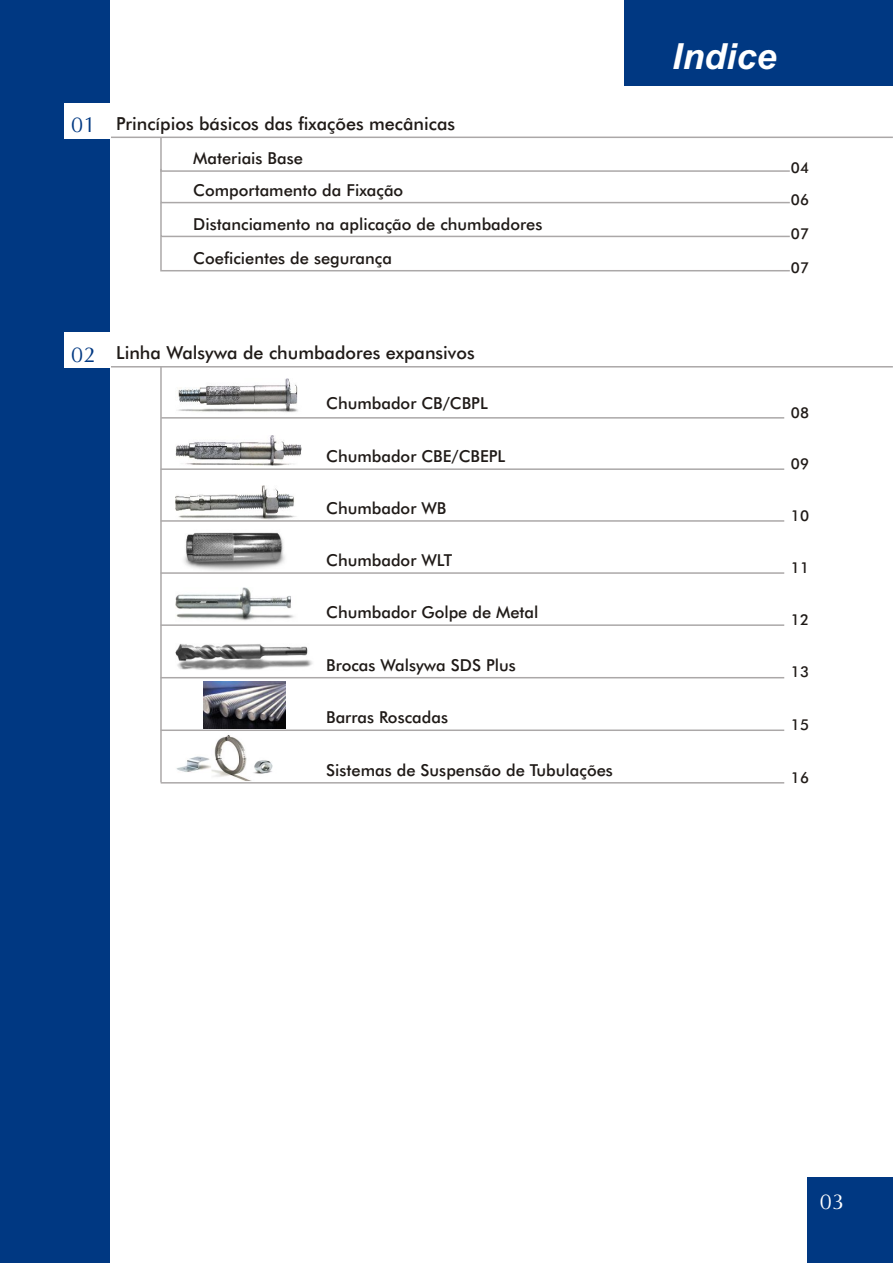
<style>
.page{position:relative;width:894px;height:1263px;background:#fff}
.page>*{position:absolute;margin:0;border:0;box-sizing:border-box;transform-origin:0 0}
.t1{font:italic 700 36px "Arial";color:#fff}
.t2{font:22.5px "Optane";color:#fff}
.t3{font:18px "Futura Md BT";color:#1f1a17}
.t4{font:16.5px "Futura Md BT";color:#1f1a17}
.t5{font:15px "Futura Md BT";color:#1f1a17}
.s1{font-family:"Optane";font-size:22.5px;color:#003882}
</style>
<div class="page">
<img style="left:184px;top:532px;width:101px;height:39px">
<div style="left:0;top:0;width:110px;height:1263px;background:#003882"></div>
<div style="left:624px;top:0;width:269px;height:85px;background:#003882"></div>
<div style="left:808px;top:1178px;width:85px;height:85px;background:#003882"></div>
<hr style="left:68px;top:137px;width:825px;height:1px;background:#aba8a8">
<div style="left:64px;top:103px;width:47px;height:35px;background:#fff"></div>
<hr style="left:68px;top:366px;width:825px;height:2px;background:#aba8a8">
<div style="left:64px;top:332px;width:47px;height:36px;background:#fff"></div>
<hr style="left:160px;top:367px;width:2px;height:415px;background:#aba8a8">
<hr style="left:161px;top:417px;width:623px;height:2px;background:#aba8a8">
<hr style="left:161px;top:468px;width:623px;height:2px;background:#aba8a8">
<hr style="left:161px;top:520px;width:623px;height:2px;background:#aba8a8">
<img style="left:178px;top:379px;width:120px;height:33px">
<img style="left:175px;top:435px;width:127px;height:31px">
<img style="left:175px;top:485px;width:121px;height:35px">
<img style="left:175px;top:588px;width:119px;height:33px">
<hr style="left:161px;top:572px;width:623px;height:2px;background:#aba8a8">
<hr style="left:161px;top:624px;width:623px;height:2px;background:#aba8a8">
<hr style="left:161px;top:677px;width:623px;height:1px;background:#aba8a8">
<hr style="left:161px;top:730px;width:623px;height:1px;background:#aba8a8">
<hr style="left:161px;top:782px;width:623px;height:2px;background:#aba8a8">
<img style="left:175px;top:644px;width:138px;height:26px">
<img style="left:204px;top:682px;width:82px;height:47px">
<img style="left:211px;top:734px;width:62px;height:47px">
<img style="left:176px;top:756px;width:35px;height:16px">
<svg style="left:159px;top:136px;width:632px;height:136px"></svg>
<p class="t3" style="left:71px;top:116px;width:385px"><span class="s1">01</span> Princípios básicos das fixações mecânicas</p>
<p class="t4" style="left:193px;top:152px;width:111px">Materiais Base</p>
<p class="t4" style="left:193px;top:183px;width:212px">Comportamento da Fixação</p>
<p class="t4" style="left:193px;top:217px;width:351px">Distanciamento na aplicação de chumbadores</p>
<p class="t4" style="left:193px;top:252px;width:200px">Coeficientes de segurança</p>
<p class="t3" style="left:71px;top:345px;width:405px"><span class="s1">02</span> Linha Walsywa de chumbadores expansivos</p>
<p class="t4" style="left:326px;top:397px;width:163px">Chumbador CB/CBPL</p>
<p class="t4" style="left:326px;top:449px;width:181px">Chumbador CBE/CBEPL</p>
<p class="t4" style="left:326px;top:502px;width:122px">Chumbador WB</p>
<p class="t4" style="left:326px;top:554px;width:127px">Chumbador WLT</p>
<h1 class="t1" style="left:672px;top:43px;width:106px">Indice</h1>
<p class="t5" style="left:791px;top:162px;width:20px">04</p>
<p class="t5" style="left:791px;top:193px;width:20px">06</p>
<p class="t5" style="left:791px;top:227px;width:20px">07</p>
<p class="t5" style="left:791px;top:262px;width:20px">07</p>
<p class="t5" style="left:791px;top:406px;width:20px">08</p>
<p class="t5" style="left:791px;top:458px;width:20px">09</p>
<p class="t5" style="left:791px;top:509px;width:20px">10</p>
<p class="t5" style="left:791px;top:561px;width:20px">11</p>
<p class="t4" style="left:326px;top:606px;width:214px">Chumbador Golpe de Metal</p>
<p class="t5" style="left:791px;top:613px;width:20px">12</p>
<p class="t4" style="left:326px;top:658px;width:191px">Brocas Walsywa SDS Plus</p>
<p class="t5" style="left:791px;top:666px;width:20px">13</p>
<p class="t4" style="left:326px;top:711px;width:123px">Barras Roscadas</p>
<p class="t5" style="left:791px;top:719px;width:20px">15</p>
<p class="t4" style="left:326px;top:763px;width:288px">Sistemas de Suspensão de Tubulações</p>
<p class="t5" style="left:791px;top:771px;width:20px">16</p>
<h2 class="t2" style="left:820px;top:1189px;width:26px">03</h2>
</div>
